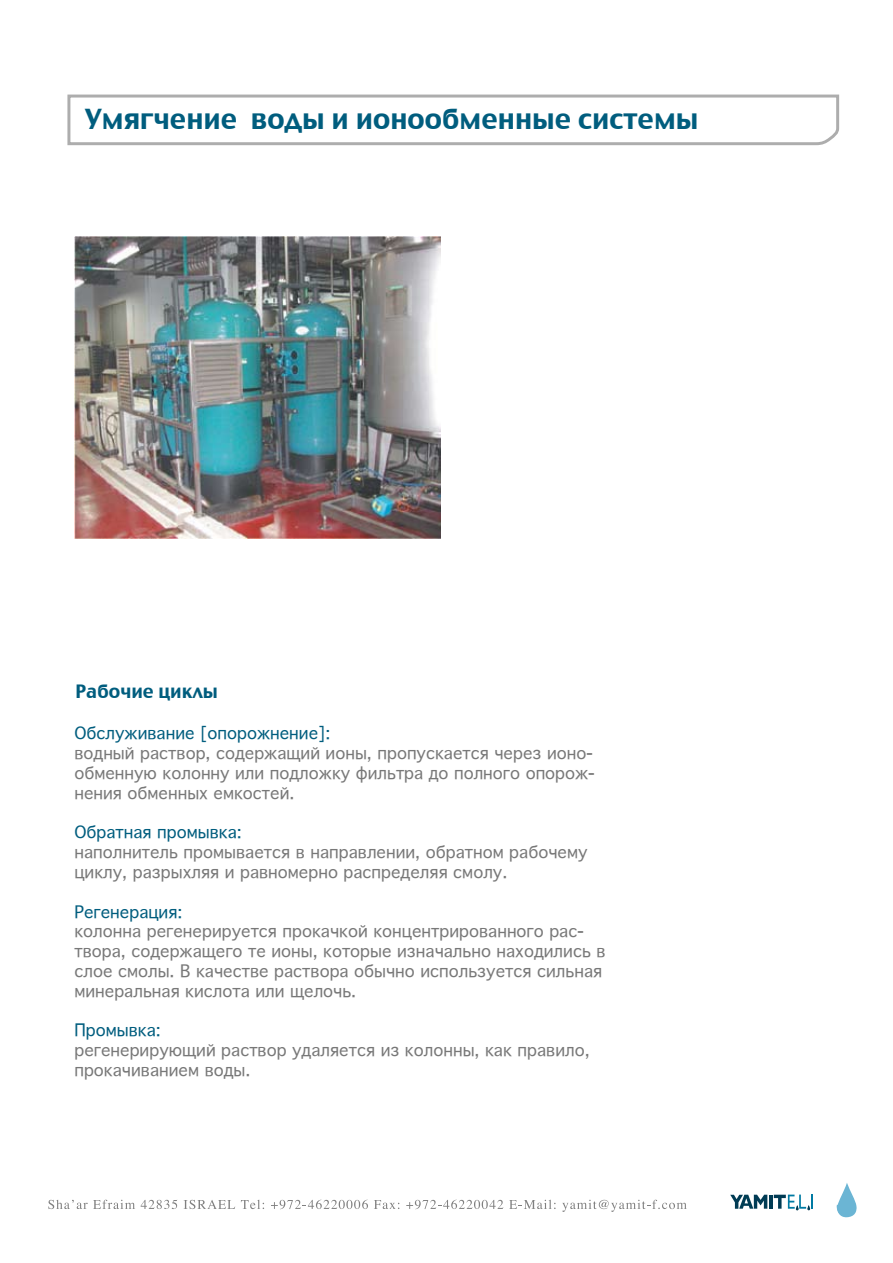
<style>
.page{position:relative;width:893px;height:1263px;background:#fff}
.page>*{position:absolute;margin:0;border:0;box-sizing:border-box;transform-origin:0 0}
.t1{font:27px "Charcoal CY";color:#005d7e}
.t2{font:18px "Charcoal CY";color:#005d7e}
.t3{font:16.5px/19.8px "Priamoj Prop";color:#787878}
.t4{font:16.5px "Priamoj Prop";color:#005d7e}
</style>
<div class="page">
<svg style="left:67px;top:94px;width:773px;height:52px"></svg>
<svg style="left:730px;top:1195px;width:37px;height:14px"></svg>
<hr style="left:769px;top:1195px;width:4px;height:14px;background:#003b54">
<svg style="left:774px;top:1194px;width:39px;height:16px"></svg>
<svg style="left:48px;top:1200px;width:87px;height:9px"></svg>
<svg style="left:141px;top:1200px;width:36px;height:9px"></svg>
<svg style="left:184px;top:1200px;width:51px;height:9px"></svg>
<svg style="left:241px;top:1200px;width:23px;height:9px"></svg>
<svg style="left:271px;top:1200px;width:97px;height:9px"></svg>
<svg style="left:374px;top:1200px;width:25px;height:9px"></svg>
<svg style="left:406px;top:1200px;width:97px;height:9px"></svg>
<svg style="left:509px;top:1200px;width:47px;height:9px"></svg>
<svg style="left:562px;top:1200px;width:125px;height:12px"></svg>
<svg style="left:836px;top:1183px;width:21px;height:35px"></svg>
<img style="left:74px;top:236px;width:367px;height:303px">
<h1 class="t1" style="left:85px;top:102px;width:615px">Умягчение воды и ионообменные системы</h1>
<p class="t2" style="left:75px;top:680px;width:144px">Рабочие циклы</p>
<p class="t4" style="left:74px;top:723px;width:258px">Обслуживание [опорожнение]:</p>
<p class="t3" style="left:74px;top:743px;width:520px;text-align:justify">водный раствор, содержащий ионы, пропускается через ионоо обменную колонну или подложку фильтра до полного опорожн нения обменных емкостей.</p>
<p class="t4" style="left:74px;top:822px;width:169px">Обратная промывка:</p>
<p class="t3" style="left:74px;top:842px;width:515px">наполнитель промывается в направлении, обратном рабочему циклу, разрыхляя и равномерно распределяя смолу.</p>
<p class="t4" style="left:74px;top:901px;width:110px">Регенерация:</p>
<p class="t3" style="left:74px;top:921px;width:533px">колонна регенерируется прокачкой концентрированного раст твора, содержащего те ионы, которые изначально находились в слое смолы. В качестве раствора обычно используется сильная минеральная кислота или щелочь.</p>
<p class="t4" style="left:74px;top:1020px;width:88px">Промывка:</p>
<p class="t3" style="left:74px;top:1040px;width:517px">регенерирующий раствор удаляется из колонны, как правило, прокачиванием воды.</p>
</div>
